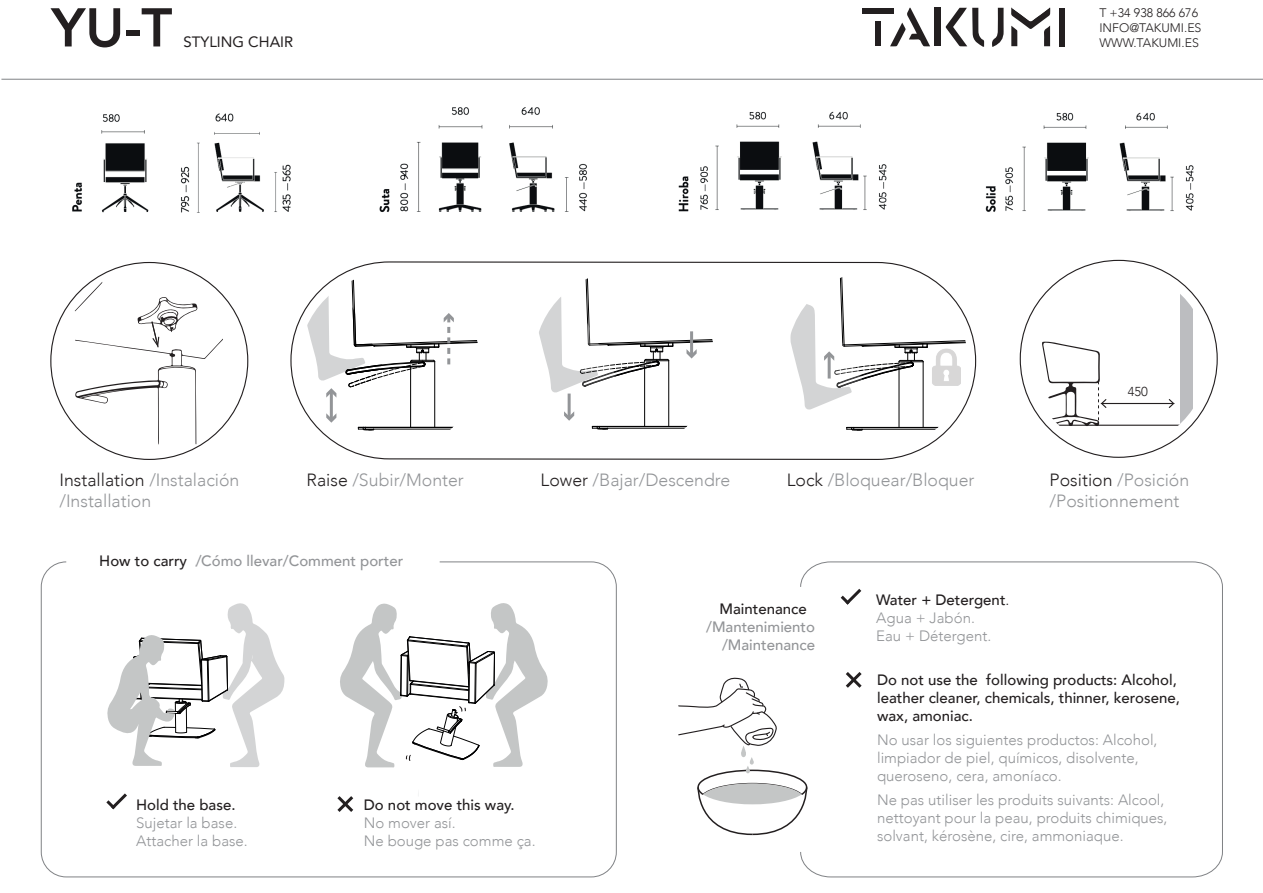
<style>
.page{position:relative;width:1263px;height:893px;background:#fff}
.page>*{position:absolute;margin:0;border:0;box-sizing:border-box;transform-origin:0 0}
.t1{font:800 54px "Avenir";color:#231f20}
.t2{font:300 17.7px/21.3px "Avenir";color:#939598}
.t3{font:300 15px/18px "Avenir";color:#939598}
.t4{font:500 15px/18px "Avenir";color:#231f20}
.t5{font:500 15px/18px "Avenir";color:#939598;text-align:right}
.t6{font:15px "Avenir";color:#231f20}
.t7{font:300 12.9px "Avenir";color:#231f20}
.t8{font:300 12.3px/14.9px "Avenir";color:#231f20}
.s1{color:#231f20}
.s2{font-weight:300}
</style>
<div class="page">
<svg style="left:862px;top:8px;width:203px;height:39px"></svg>
<hr style="left:1px;top:79px;width:1262px;height:1px;background:#808285">
<svg style="left:75px;top:282px;width:148px;height:163px"></svg>
<svg style="left:290px;top:261px;width:687px;height:199px"></svg>
<svg style="left:1181px;top:282px;width:12px;height:143px;fill:#bcbdc0"></svg>
<hr style="left:1044px;top:425px;width:149px;height:1px;background:#231f20">
<hr style="left:1102px;top:403px;width:71px;height:1px;background:#231f20">
<svg style="left:1169px;top:399px;width:5px;height:9px"></svg>
<svg style="left:1042px;top:342px;width:64px;height:84px"></svg>
<svg style="left:337px;top:808px;width:17px;height:4px"></svg>
<svg style="left:106px;top:793px;width:21px;height:17px"></svg>
<svg style="left:678px;top:677px;width:122px;height:159px"></svg>
<svg style="left:107px;top:603px;width:178px;height:164px"></svg>
<svg style="left:340px;top:603px;width:208px;height:165px"></svg>
<svg style="left:800px;top:561px;width:423px;height:316px"></svg>
<img style="left:72px;top:107px;width:515px;height:106px">
<img style="left:678px;top:111px;width:516px;height:101px">
<h1 class="t1" style="left:51px;top:-14px;width:123px">YU-T</h1>
<p class="t8" style="left:1099px;top:5px;width:104px">T +34 938 866 676<br>INFO@TAKUMI.ES</p>
<p class="t6" style="left:183px;top:30px;width:111px">STYLING CHAIR</p>
<p class="t8" style="left:1099px;top:35px;width:101px">WWW.TAKUMI.ES</p>
<p class="t7" style="left:1128px;top:383px;width:22px">450</p>
<p class="t2" style="left:60px;top:469px;width:181px"><span class="s1">Installation</span> /Instalación /Installation</p>
<p class="t2" style="left:1050px;top:469px;width:141px"><span class="s1">Position</span> /Posición /Positionnement</p>
<p class="t2" style="left:307px;top:469px;width:159px"><span class="s1">Raise</span> /Subir/Monter</p>
<p class="t2" style="left:540px;top:469px;width:191px"><span class="s1">Lower</span> /Bajar/Descendre</p>
<p class="t2" style="left:787px;top:469px;width:189px"><span class="s1">Lock</span> /Bloquear/Bloquer</p>
<p class="t5" style="left:99px;top:551px;width:306px"><span class="s1">How to carry</span> /Cómo llevar/Comment porter</p>
<p class="t4" style="left:136px;top:795px;width:101px">Hold the base.</p>
<p class="t3" style="left:136px;top:814px;width:113px">Sujetar la base.<br>Attacher la base.</p>
<p class="t4" style="left:364px;top:795px;width:152px">Do not move this way.</p>
<p class="t3" style="left:364px;top:814px;width:173px">No mover así.<br>Ne bouge pas comme ça.</p>
<p class="t4" style="left:719px;top:599px;width:89px">Maintenance</p>
<p class="t5" style="left:706px;top:617px;width:110px">/Mantenimiento /Maintenance</p>
<p class="t4" style="left:876px;top:590px;width:135px">Water + Detergent<span class="s2">.</span></p>
<p class="t3" style="left:876px;top:609px;width:117px">Agua + Jabón.<br>Eau + Détergent.</p>
<p class="t4" style="left:877px;top:670px;width:304px">Do not use the following products: Alcohol, leather cleaner, chemicals, thinner, kerosene, wax, amoniac.</p>
<p class="t3" style="left:877px;top:731px;width:282px">No usar los siguientes productos: Alcohol, limpiador de piel, químicos, disolvente, queroseno, cera, amoníaco.</p>
<p class="t3" style="left:877px;top:791px;width:292px">Ne pas utiliser les produits suivants: Alcool, nettoyant pour la peau, produits chimiques, solvant, kérosène, cire, ammoniaque.</p>
</div>
